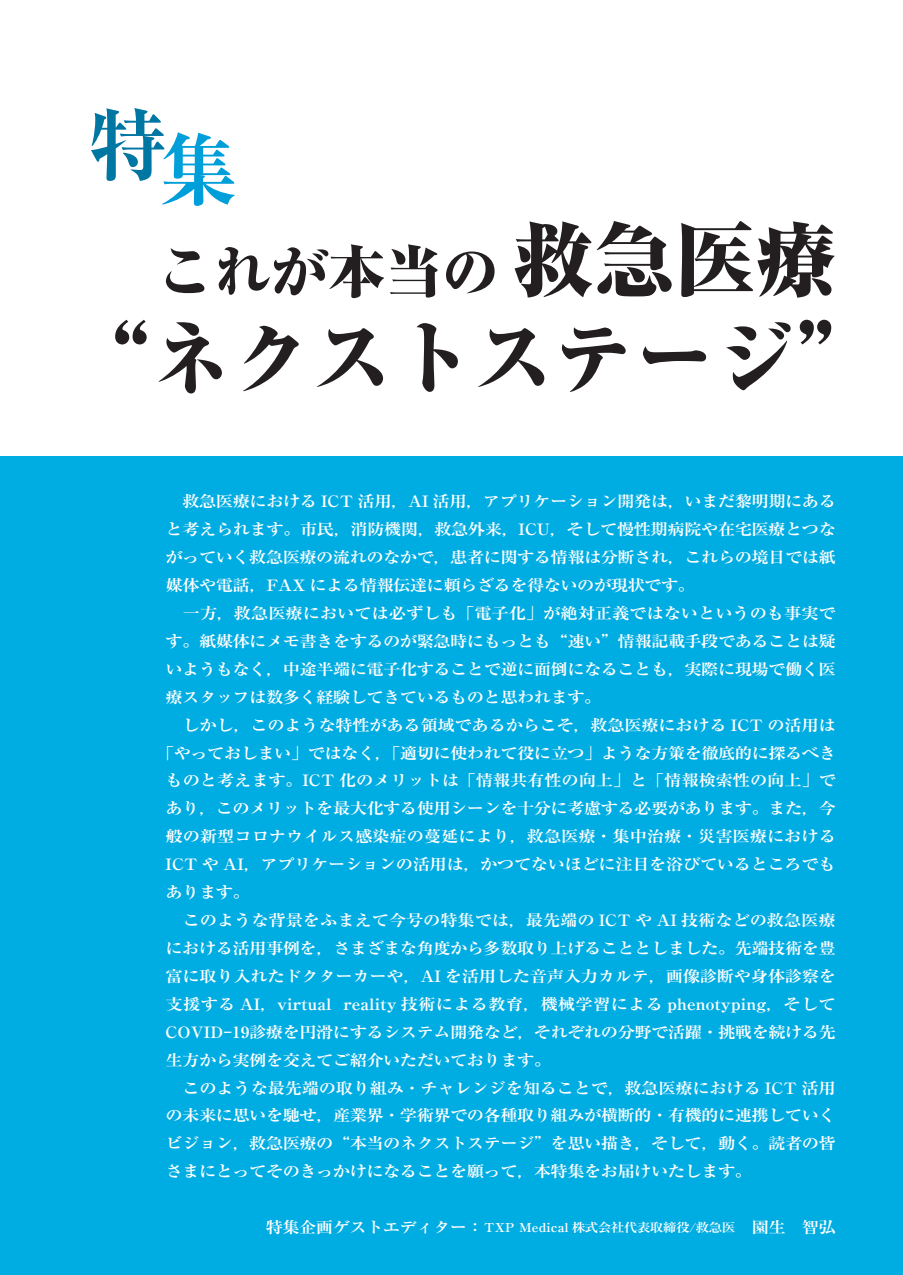
<style>
.page{position:relative;width:903px;height:1275px;background:#fff}
.page>*{position:absolute;margin:0;border:0;box-sizing:border-box;transform-origin:0 0}
.t1{font:800 expanded 80.67px "Ryumin Pr 6 N";color:#231f20}
.t2{font:700 expanded 78.75px "Ryumin Pr 6 N";color:#0076a3}
.t3{font:800 expanded 57.05px "Ryumin Pr 6 N";color:#231f20}
.t4{font:700 15.58px "Ryumin Pr 6 N";letter-spacing:-.035em;color:#fff;scale:1.11 1}
.t5{font:700 15.58px "Ryumin Pr 6 N";letter-spacing:-.01em;color:#fff;scale:1.11 1}
.t6{font:700 15.58px "Ryumin Pr 6 N";color:#fff;scale:1.11 1}
.t7{font:700 12.25px "Ryumin Pr 6 N";letter-spacing:-.045em;color:#fff;scale:1.11 1}
.s1{color:#009fda}
.s2{font-size:80.67px}
.s3{font-size:15.58px}
</style>
<div class="page">
<div style="left:0;top:456px;width:903px;height:819px;background:#00ade2"></div>
<h2 class="t2" style="left:89px;top:83px;width:151px">特<span class="s1">集</span></h2>
<h3 class="t3" style="left:157px;top:227px;width:680px">これが本当の<span class="s2">救急医療</span></h3>
<h1 class="t1" style="left:70px;top:294px;width:808px">“ネクストステージ”</h1>
<p class="t4" style="left:166px;top:489px;width:605px">　救急医療における ICT 活用，AI 活用，アプリケーション開発は，いまだ黎明期にある</p>
<p class="t4" style="left:166px;top:517px;width:605px">と考えられます。市民，消防機関，救急外来，ICU，そして慢性期病院や在宅医療とつな</p>
<p class="t4" style="left:166px;top:545px;width:605px">がっていく救急医療の流れのなかで，患者に関する情報は分断され，これらの境目では紙</p>
<p class="t4" style="left:166px;top:573px;width:479px">媒体や電話，FAX による情報伝達に頼らざるを得ないのが現状です。</p>
<p class="t5" style="left:166px;top:601px;width:605px">　一方，救急医療においては必ずしも「電子化」が絶対正義ではないというのも事実で</p>
<p class="t4" style="left:166px;top:629px;width:605px">す。紙媒体にメモ書きをするのが緊急時にもっとも“速い”情報記載手段であることは疑</p>
<p class="t4" style="left:166px;top:657px;width:605px">いようもなく，中途半端に電子化することで逆に面倒になることも，実際に現場で働く医</p>
<p class="t4" style="left:166px;top:684px;width:394px">療スタッフは数多く経験してきているものと思われます。</p>
<p class="t4" style="left:166px;top:712px;width:605px">　しかし，このような特性がある領域であるからこそ，救急医療における ICT の活用は</p>
<p class="t4" style="left:157px;top:740px;width:613px">「やっておしまい」ではなく，「適切に使われて役に立つ」ような方策を徹底的に探るべき</p>
<p class="t5" style="left:166px;top:768px;width:605px">ものと考えます。ICT 化のメリットは「情報共有性の向上」と「情報検索性の向上」で</p>
<p class="t4" style="left:166px;top:796px;width:605px">あり，このメリットを最大化する使用シーンを十分に考慮する必要があります。また，今</p>
<p class="t5" style="left:166px;top:824px;width:605px">般の新型コロナウイルス感染症の蔓延により，救急医療・集中治療・災害医療における</p>
<p class="t4" style="left:166px;top:852px;width:605px">ICT や AI，アプリケーションの活用は，かつてないほどに注目を浴びているところでも</p>
<p class="t4" style="left:166px;top:880px;width:78px">あります。</p>
<p class="t5" style="left:166px;top:908px;width:605px">　このような背景をふまえて今号の特集では，最先端の ICT や AI 技術などの救急医療</p>
<p class="t4" style="left:166px;top:936px;width:605px">における活用事例を，さまざまな角度から多数取り上げることとしました。先端技術を豊</p>
<p class="t4" style="left:166px;top:964px;width:605px">富に取り入れたドクターカーや，AI を活用した音声入力カルテ，画像診断や身体診察を</p>
<p class="t6" style="left:166px;top:991px;width:605px">支援する AI，virtual reality 技術による教育，機械学習による phenotyping，そして</p>
<p class="t4" style="left:166px;top:1019px;width:605px">COVID-19診療を円滑にするシステム開発など，それぞれの分野で活躍・挑戦を続ける先</p>
<p class="t4" style="left:166px;top:1047px;width:349px">生方から実例を交えてご紹介いただいております。</p>
<p class="t4" style="left:166px;top:1075px;width:605px">　このような最先端の取り組み・チャレンジを知ることで，救急医療における ICT 活用</p>
<p class="t4" style="left:166px;top:1103px;width:605px">の未来に思いを馳せ，産業界・学術界での各種取り組みが横断的・有機的に連携していく</p>
<p class="t4" style="left:166px;top:1131px;width:605px">ビジョン，救急医療の“本当のネクストステージ”を思い描き，そして，動く。読者の皆</p>
<p class="t4" style="left:166px;top:1159px;width:530px">さまにとってそのきっかけになることを願って，本特集をお届けいたします。</p>
<p class="t7" style="left:266px;top:1217px;width:515px"><span class="s3">特集企画ゲストエディター：</span>TXP Medical 株式会社代表取締役/救急医<span class="s3">　園生　智弘</span></p>
</div>
